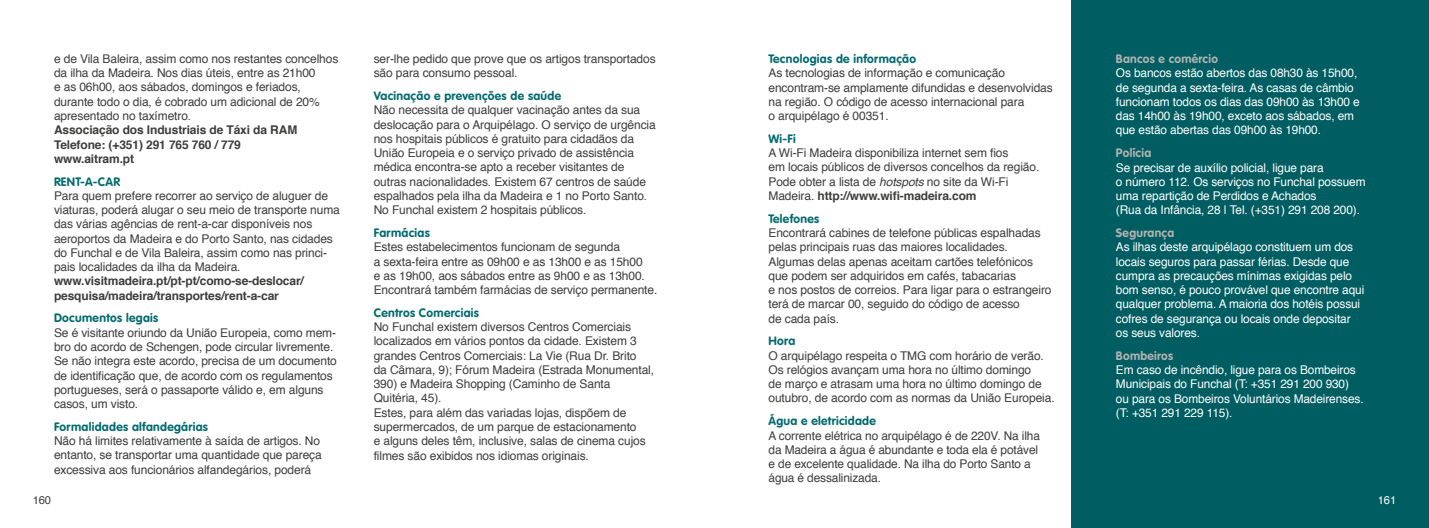
<style>
.page{position:relative;width:1429px;height:528px;background:#fff}
.page>*{position:absolute;margin:0;border:0;box-sizing:border-box;transform-origin:0 0}
.t1{font:12px/14.2px "Helvetica";letter-spacing:-.01em;color:#3d3d3c}
.t2{font:12px/14.2px "Helvetica";letter-spacing:-.01em;color:#fff}
.t3{font:700 12px "VAG Rounded LT";letter-spacing:.025em;color:#006a6e}
.t4{font:700 12px/14.2px "Helvetica";letter-spacing:-.01em;color:#3d3d3c}
.t5{font:700 12px "VAG Rounded LT";letter-spacing:.025em;color:#b2b2b2}
.t6{font:11.25px "Helvetica";color:#3d3d3c}
.t7{font:11.25px "Helvetica";color:#fff}
.s1{font-style:italic}
.s2{font-weight:700}
</style>
<div class="page">
<div style="left:1071px;top:0;width:358px;height:527px;background:#005e62"></div>
<p class="t1" style="left:54px;top:52px;width:286px">e de Vila Baleira, assim como nos restantes concelhos da ilha da Madeira. Nos dias úteis, entre as 21h00<br>e as 06h00, aos sábados, domingos e feriados, durante todo o dia, é cobrado um adicional de 20% apresentado no taxímetro.</p>
<p class="t4" style="left:54px;top:123px;width:245px">Associação dos Industriais de Táxi da RAM<br>Telefone: (+351) 291 765 760 / 779 www.aitram.pt</p>
<p class="t3" style="left:54px;top:174px;width:68px">RENT-A-CAR</p>
<p class="t1" style="left:54px;top:189px;width:287px">Para quem prefere recorrer ao serviço de aluguer de viaturas, poderá alugar o seu meio de transporte numa das várias agências de rent-a-car disponíveis nos aeroportos da Madeira e do Porto Santo, nas cidades do Funchal e de Vila Baleira, assim como nas princi&shy;pais localidades da ilha da Madeira.</p>
<p class="t4" style="left:54px;top:274px;width:251px">www.visitmadeira.pt/pt-pt/como-se-deslocar/ pesquisa/madeira/transportes/rent-a-car</p>
<p class="t3" style="left:54px;top:311px;width:106px">Documentos legais</p>
<p class="t1" style="left:54px;top:325px;width:284px">Se é visitante oriundo da União Europeia, como mem&shy;bro do acordo de Schengen, pode circular livremente.<br>Se não integra este acordo, precisa de um documento de identificação que, de acordo com os regulamentos portugueses, será o passaporte válido e, em alguns casos, um visto.</p>
<p class="t3" style="left:54px;top:419px;width:156px">Formalidades alfandegárias</p>
<p class="t1" style="left:54px;top:434px;width:269px">Não há limites relativamente à saída de artigos. No entanto, se transportar uma quantidade que pareça excessiva aos funcionários alfandegários, poderá</p>
<p class="t1" style="left:374px;top:52px;width:283px">ser-lhe pedido que prove que os artigos transportados são para consumo pessoal.</p>
<p class="t3" style="left:374px;top:89px;width:189px">Vacinação e prevenções de saúde</p>
<p class="t1" style="left:374px;top:103px;width:284px">Não necessita de qualquer vacinação antes da sua deslocação para o Arquipélago. O serviço de urgência nos hospitais públicos é gratuito para cidadãos da União Europeia e o serviço privado de assistência médica encontra-se apto a receber visitantes de outras nacionalidades. Existem 67 centros de saúde espalhados pela ilha da Madeira e 1 no Porto Santo.<br>No Funchal existem 2 hospitais públicos.</p>
<p class="t3" style="left:374px;top:225px;width:58px">Farmácias</p>
<p class="t1" style="left:374px;top:240px;width:285px">Estes estabelecimentos funcionam de segunda<br>a sexta-feira entre as 09h00 e as 13h00 e as 15h00<br>e as 19h00, aos sábados entre as 9h00 e as 13h00.<br>Encontrará também farmácias de serviço permanente.</p>
<p class="t3" style="left:374px;top:305px;width:107px">Centros Comerciais</p>
<p class="t1" style="left:374px;top:320px;width:282px">No Funchal existem diversos Centros Comerciais localizados em vários pontos da cidade. Existem 3 grandes Centros Comerciais: La Vie (Rua Dr. Brito<br>da Câmara, 9); Fórum Madeira (Estrada Monumental, 390) e Madeira Shopping (Caminho de Santa Quitéria, 45).<br>Estes, para além das variadas lojas, dispõem de supermercados, de um parque de estacionamento<br>e alguns deles têm, inclusive, salas de cinema cujos filmes são exibidos nos idiomas originais.</p>
<p class="t3" style="left:768px;top:52px;width:149px">Tecnologias de informação</p>
<p class="t1" style="left:768px;top:66px;width:286px">As tecnologias de informação e comunicação encontram-se amplamente difundidas e desenvolvidas na região. O código de acesso internacional para<br>o arquipélago é 00351.</p>
<p class="t3" style="left:768px;top:131px;width:29px">Wi-Fi</p>
<p class="t1" style="left:768px;top:146px;width:272px">A Wi-Fi Madeira disponibiliza internet sem fios<br>em locais públicos de diversos concelhos da região.<br>Pode obter a lista de <span class="s1">hotspots</span> no site da Wi-Fi Madeira. <span class="s2">http://www.wifi-madeira.com</span></p>
<p class="t3" style="left:768px;top:211px;width:52px">Telefones</p>
<p class="t1" style="left:768px;top:226px;width:284px">Encontrará cabines de telefone públicas espalhadas pelas principais ruas das maiores localidades.<br>Algumas delas apenas aceitam cartões telefónicos que podem ser adquiridos em cafés, tabacarias<br>e nos postos de correios. Para ligar para o estrangeiro terá de marcar 00, seguido do código de acesso<br>de cada país.</p>
<p class="t3" style="left:768px;top:334px;width:28px">Hora</p>
<p class="t1" style="left:768px;top:348px;width:288px">O arquipélago respeita o TMG com horário de verão.<br>Os relógios avançam uma hora no último domingo<br>de março e atrasam uma hora no último domingo de outubro, de acordo com as normas da União Europeia.</p>
<p class="t3" style="left:768px;top:413px;width:109px">Água e eletricidade</p>
<p class="t1" style="left:768px;top:428px;width:273px">A corrente elétrica no arquipélago é de 220V. Na ilha da Madeira a água é abundante e toda ela é potável e de excelente qualidade. Na ilha do Porto Santo a água é dessalinizada.</p>
<p class="t5" style="left:1116px;top:52px;width:104px">Bancos e comércio</p>
<p class="t2" style="left:1116px;top:66px;width:245px">Os bancos estão abertos das 08h30 às 15h00, de segunda a sexta-feira. As casas de câmbio funcionam todos os dias das 09h00 às 13h00 e das 14h00 às 19h00, exceto aos sábados, em que estão abertas das 09h00 às 19h00.</p>
<p class="t5" style="left:1116px;top:146px;width:37px">Polícia</p>
<p class="t2" style="left:1116px;top:160px;width:251px">Se precisar de auxílio policial, ligue para<br>o número 112. Os serviços no Funchal possuem uma repartição de Perdidos e Achados<br>(Rua da Infância, 28 | Tel. (+351) 291 208 200).</p>
<p class="t5" style="left:1116px;top:226px;width:60px">Segurança</p>
<p class="t2" style="left:1116px;top:240px;width:250px">As ilhas deste arquipélago constituem um dos locais seguros para passar férias. Desde que cumpra as precauções mínimas exigidas pelo bom senso, é pouco provável que encontre aqui qualquer problema. A maioria dos hotéis possui cofres de segurança ou locais onde depositar os seus valores.</p>
<p class="t5" style="left:1116px;top:348px;width:59px">Bombeiros</p>
<p class="t2" style="left:1116px;top:363px;width:249px">Em caso de incêndio, ligue para os Bombeiros Municipais do Funchal (T: +351 291 200 930) ou para os Bombeiros Voluntários Madeirenses. (T: +351 291 229 115).</p>
<p class="t6" style="left:33px;top:490px;width:20px">160</p>
<p class="t7" style="left:1378px;top:490px;width:20px">161</p>
</div>
